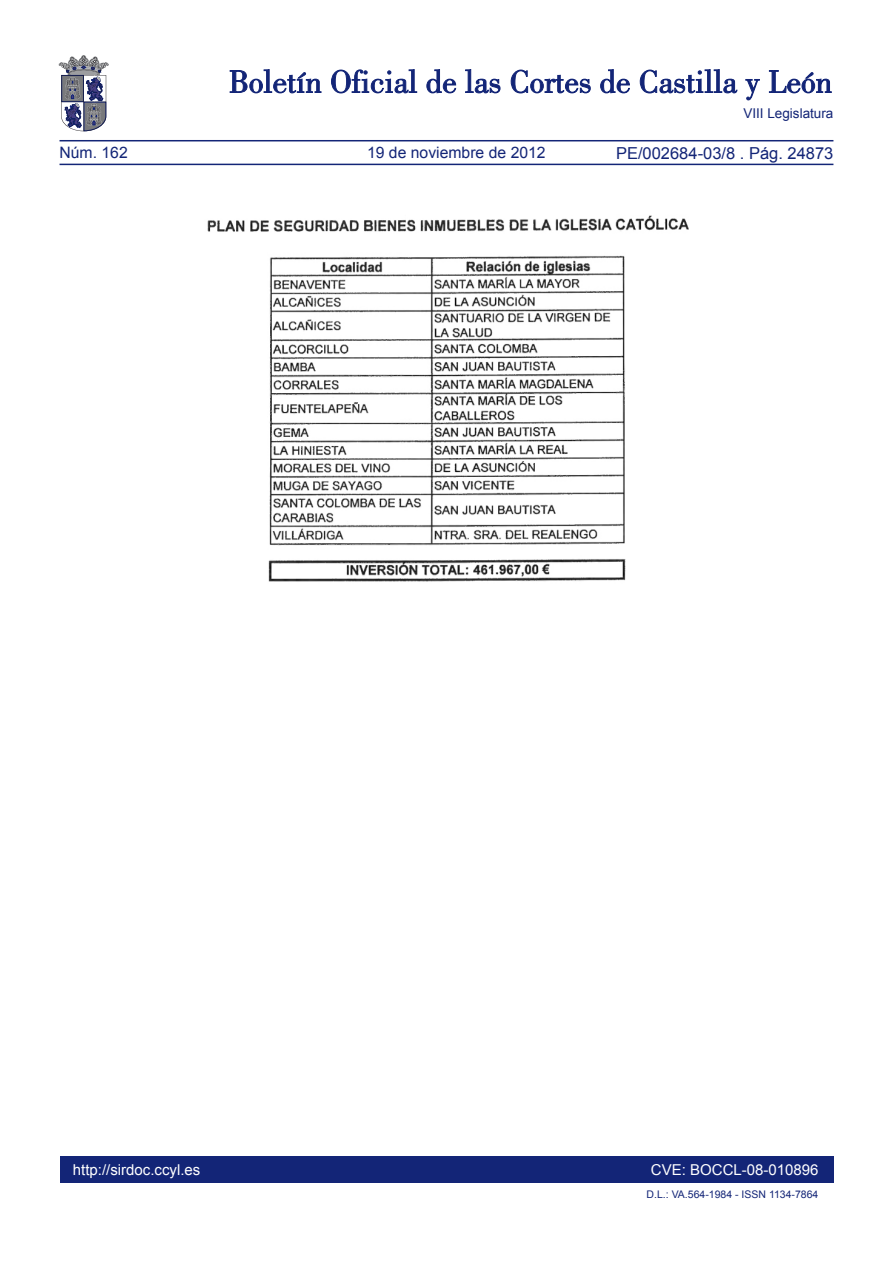
<style>
.page{position:relative;width:893px;height:1263px;background:#fff}
.page>*{position:absolute;margin:0;border:0;box-sizing:border-box;transform-origin:0 0}
.t1{font:16.5px "Arial";color:#132577}
.t2{font:15.75px "Arial";color:#132577}
.t3{font:15px "Arial";color:#fff}
.t4{font:13.5px "Arial";color:#132577}
.TEXTO_NORMAL{font:10.5px "Arial";color:#132577}
</style>
<div class="page">
<div style="left:60px;top:1157px;width:773px;height:26px;background:#132577"></div>
<hr style="left:60px;top:164px;width:773px;height:1px;background:#132577">
<hr style="left:60px;top:140px;width:773px;height:1px;background:#132577">
<svg style="left:230px;top:69px;width:91px;height:24px"></svg>
<svg style="left:331px;top:69px;width:86px;height:24px"></svg>
<svg style="left:426px;top:69px;width:30px;height:24px"></svg>
<svg style="left:465px;top:69px;width:35px;height:24px"></svg>
<svg style="left:511px;top:70px;width:80px;height:23px"></svg>
<svg style="left:600px;top:69px;width:30px;height:24px"></svg>
<svg style="left:640px;top:69px;width:97px;height:24px"></svg>
<svg style="left:745px;top:79px;width:15px;height:21px"></svg>
<svg style="left:769px;top:70px;width:62px;height:23px"></svg>
<svg style="left:59px;top:55px;width:49px;height:76px"></svg>
<img style="left:207px;top:215px;width:482px;height:367px">
<p class="t2" style="left:60px;top:142px;width:70px">Núm. 162</p>
<p class="t2" style="left:367px;top:142px;width:180px">19 de noviembre de 2012</p>
<p class="t4" style="left:743px;top:105px;width:92px">VIII Legislatura</p>
<p class="t1" style="left:616px;top:142px;width:219px">PE/002684-03/8 . Pág. 24873</p>
<p class="t3" style="left:73px;top:1159px;width:129px">http://sirdoc.ccyl.es</p>
<p class="t3" style="left:651px;top:1159px;width:169px">CVE: BOCCL-08-010896</p>
<p class="TEXTO_NORMAL" style="left:647px;top:1188px;width:173px">D.L.: VA.564-1984 - ISSN 1134-7864</p>
</div>
